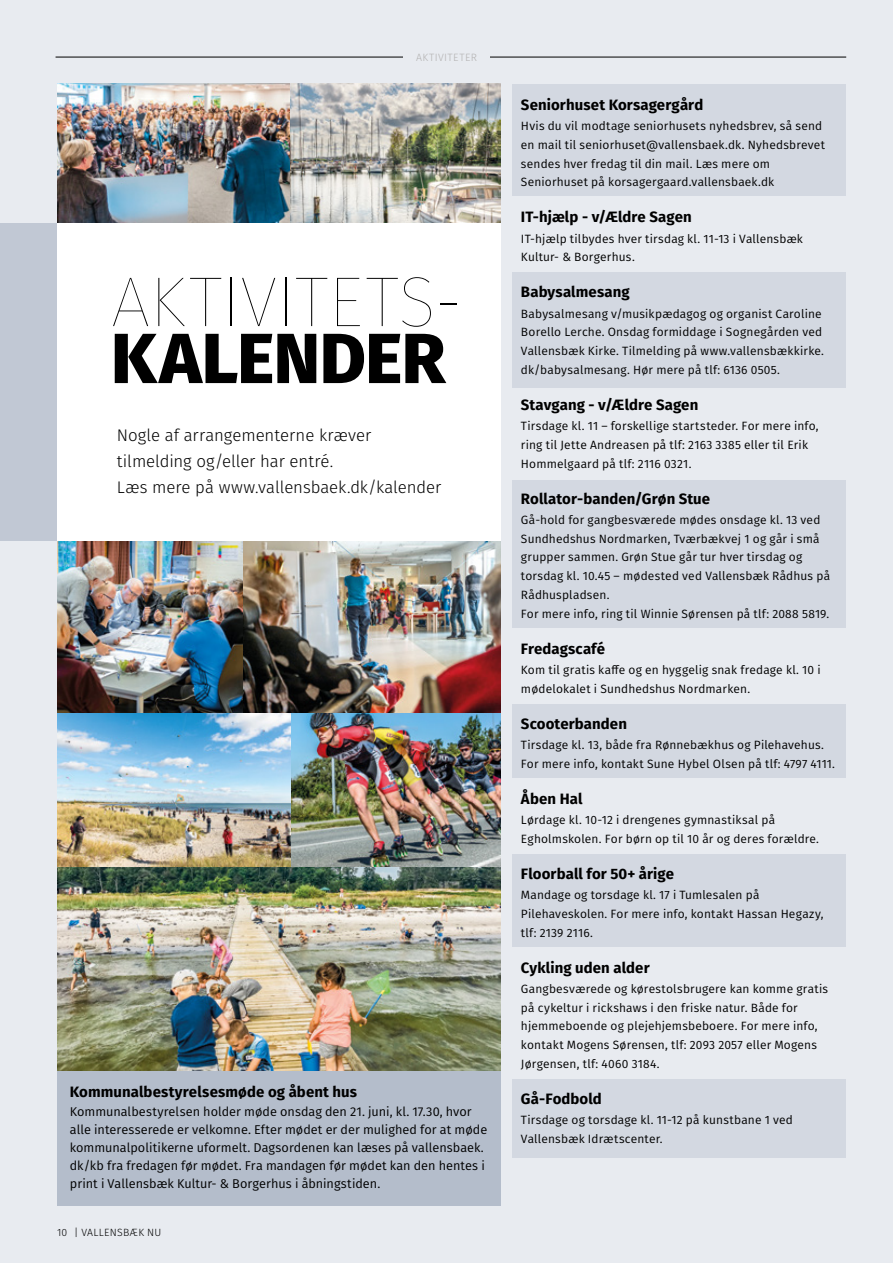
<style>
.page{position:relative;width:893px;height:1263px;background:#e8ebf0}
.page>*{position:absolute;margin:0;border:0;box-sizing:border-box;transform-origin:0 0}
.t1{font:70.95px "Fira Sans Hair";letter-spacing:-.005em;color:#000}
.t2{font:800 70.95px "Fira Sans";letter-spacing:-.01em;color:#000}
.t3{font:300 16.8px/26.1px "Fira Sans";letter-spacing:-.005em;color:#000}
.t4{font:700 15px "Fira Sans";letter-spacing:.005em;color:#000}
.t5{font:12.75px/18px "Fira Sans";color:#000}
.t6{font:12px/18.8px "Fira Sans";letter-spacing:.015em;color:#000}
.t7{font:300 10.65px "Fira Sans";letter-spacing:.04em;color:#b3b2b2}
.t8{font:300 10.5px "Fira Sans";letter-spacing:.025em;color:#000}
</style>
<div class="page">
<img style="left:57px;top:540px;width:443px;height:531px">
<img style="left:57px;top:84px;width:443px;height:139px">
<div style="left:0;top:223px;width:57px;height:317px;background:#c1c8d4"></div>
<div style="left:512px;top:84px;width:334px;height:112px;background:#d3d8e1"></div>
<div style="left:512px;top:272px;width:334px;height:116px;background:#d3d8e1"></div>
<div style="left:512px;top:480px;width:334px;height:148px;background:#d3d8e1"></div>
<div style="left:512px;top:704px;width:334px;height:74px;background:#d3d8e1"></div>
<div style="left:512px;top:1080px;width:333px;height:78px;background:#d3d8e1"></div>
<div style="left:512px;top:854px;width:333px;height:92px;background:#d3d8e1"></div>
<div style="left:57px;top:223px;width:443px;height:317px;background:#fff"></div>
<hr style="left:56px;top:57px;width:790px;height:1px;background:#000">
<div style="left:403px;top:38px;width:87px;height:36px;background:#e8ebf0"></div>
<div style="left:57px;top:1071px;width:443px;height:134px;background:#b4bdcb"></div>
<p class="t7" style="left:416px;top:50px;width:62px">AKTIVITETER</p>
<h1 class="t1" style="left:111px;top:252px;width:353px">AKTIVITETS-</h1>
<h1 class="t2" style="left:111px;top:297px;width:336px">KALENDER</h1>
<h2 class="t3" style="left:117px;top:422px;width:326px">Nogle af arrangementerne kræver tilmelding og/eller har entré.<br>Læs mere på www.vallensbaek.dk/kalender</h2>
<p class="t4" style="left:70px;top:1079px;width:289px">Kommunalbestyrelsesmøde og åbent hus</p>
<p class="t5" style="left:70px;top:1102px;width:419px">Kommunalbestyrelsen holder møde onsdag den 21. juni, kl. 17.30, hvor alle interesserede er velkomne. Efter mødet er der mulighed for at møde kommunalpolitikerne uformelt. Dagsordenen kan læses på vallensbaek. dk/kb fra fredagen før mødet. Fra mandagen før mødet kan den hentes i print i Vallensbæk Kultur- &amp; Borgerhus i åbningstiden.</p>
<p class="t8" style="left:57px;top:1225px;width:106px">10 | VALLENSBÆK NU</p>
<p class="t4" style="left:521px;top:92px;width:184px">Seniorhuset Korsagergård</p>
<p class="t6" style="left:521px;top:116px;width:305px">Hvis du vil modtage seniorhusets nyhedsbrev, så send en mail til seniorhuset@vallensbaek.dk. Nyhedsbrevet sendes hver fredag til din mail. Læs mere om Seniorhuset på korsagergaard.vallensbaek.dk</p>
<p class="t4" style="left:521px;top:205px;width:172px">IT-hjælp - v/Ældre Sagen</p>
<p class="t6" style="left:521px;top:229px;width:284px">IT-hjælp tilbydes hver tirsdag kl. 11-13 i Vallensbæk<br>Kultur- &amp; Borgerhus.</p>
<p class="t4" style="left:521px;top:280px;width:110px">Babysalmesang</p>
<p class="t6" style="left:521px;top:304px;width:304px">Babysalmesang v/musikpædagog og organist Caroline Borello Lerche. Onsdag formiddage i Sognegården ved Vallensbæk Kirke. Tilmelding på www.vallensbækkirke. dk/babysalmesang. Hør mere på tlf: 6136 0505.</p>
<p class="t4" style="left:521px;top:392px;width:179px">Stavgang - v/Ældre Sagen</p>
<p class="t6" style="left:521px;top:416px;width:299px">Tirsdage kl. 11 – forskellige startsteder. For mere info, ring til Jette Andreasen på tlf: 2163 3385 eller til Erik<br>Hommelgaard på tlf: 2116 0321.</p>
<p class="t4" style="left:521px;top:486px;width:191px">Rollator-banden/Grøn Stue</p>
<p class="t6" style="left:521px;top:510px;width:311px">Gå-hold for gangbesværede mødes onsdage kl. 13 ved Sundhedshus Nordmarken, Tværbækvej 1 og går i små grupper sammen. Grøn Stue går tur hver tirsdag og torsdag kl. 10.45 – mødested ved Vallensbæk Rådhus på Rådhuspladsen.<br>For mere info, ring til Winnie Sørensen på tlf: 2088 5819.</p>
<p class="t4" style="left:521px;top:636px;width:86px">Fredagscafé</p>
<p class="t6" style="left:521px;top:660px;width:301px">Kom til gratis kaffe og en hyggelig snak fredage kl. 10 i mødelokalet i Sundhedshus Nordmarken.</p>
<p class="t4" style="left:521px;top:711px;width:107px">Scooterbanden</p>
<p class="t6" style="left:521px;top:735px;width:316px">Tirsdage kl. 13, både fra Rønnebækhus og Pilehavehus.<br>For mere info, kontakt Sune Hybel Olsen på tlf: 4797 4111.</p>
<p class="t4" style="left:521px;top:786px;width:63px">Åben Hal</p>
<p class="t6" style="left:521px;top:810px;width:300px">Lørdage kl. 10-12 i drengenes gymnastiksal på<br>Egholmskolen. For børn op til 10 år og deres forældre.</p>
<p class="t4" style="left:521px;top:861px;width:155px">Floorball for 50+ årige</p>
<p class="t6" style="left:521px;top:885px;width:304px">Mandage og torsdage kl. 17 i Tumlesalen på<br>Pilehaveskolen. For mere info, kontakt Hassan Hegazy, tlf: 2139 2116.</p>
<p class="t4" style="left:521px;top:955px;width:130px">Cykling uden alder</p>
<p class="t6" style="left:521px;top:979px;width:309px">Gangbesværede og kørestolsbrugere kan komme gratis på cykeltur i rickshaws i den friske natur. Både for hjemmeboende og plejehjemsbeboere. For mere info, kontakt Mogens Sørensen, tlf: 2093 2057 eller Mogens Jørgensen, tlf: 4060 3184.</p>
<p class="t4" style="left:521px;top:1086px;width:82px">Gå-Fodbold</p>
<p class="t6" style="left:521px;top:1110px;width:273px">Tirsdage og torsdage kl. 11-12 på kunstbane 1 ved<br>Vallensbæk Idrætscenter.</p>
</div>
